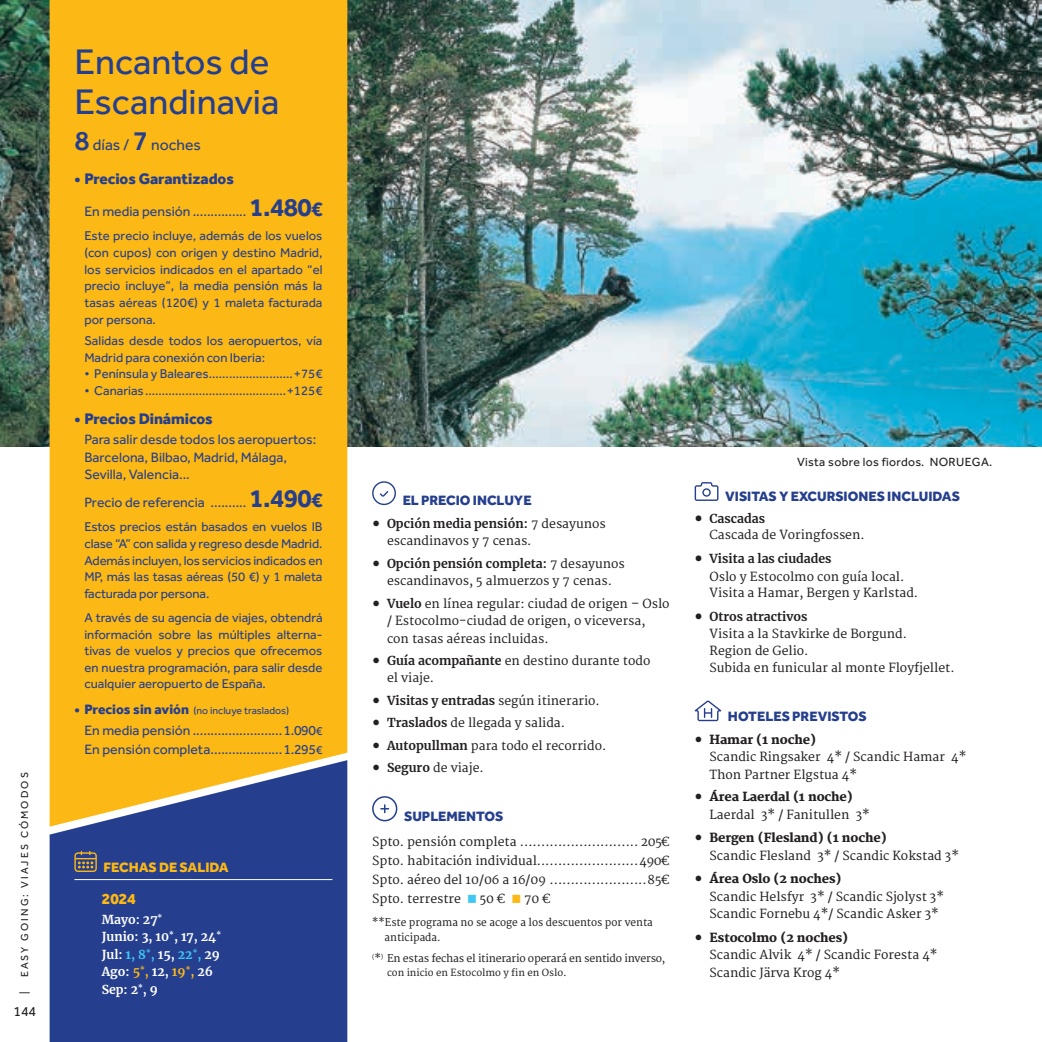
<style>
.page{position:relative;width:1042px;height:1042px;background:#fff}
.page>*{position:absolute;margin:0;border:0;box-sizing:border-box;transform-origin:0 0}
.t1{font:36.75px/40.2px "Effra";color:#253f8e}
.t2{font:700 26.25px "Effra";letter-spacing:-.025em;color:#253f8e}
.t3{font:800 15.75px "Effra";letter-spacing:-.005em;color:#253f8e}
.t4{font:15.75px "Effra";color:#253f8e}
.t5{font:800 15.75px "Effra";color:#fcb814}
.t6{font:14px/17.5px "Effra";color:#253f8e}
.t7{font:800 14px "Effra";color:#253f8e}
.t8{font:800 14px "Effra";color:#fcb814}
.t9{font:14px "Effra";color:#231f20}
.t10{font:13.12px/16.6px "Effra";color:#253f8e;text-align:justify}
.t11{font:12.25px/17.5px "Merriweather";color:#231f20}
.t12{font:800 12.25px "Merriweather";letter-spacing:-.01em;color:#231f20}
.t13{font:700 12.25px "Merriweather";color:#fff}
.t14{font:700 12.25px "Merriweather";color:#231f20}
.t15{font:12.25px "Effra";letter-spacing:.025em;color:#231f20}
.t16{font:10.5px/14.9px "Merriweather";color:#231f20;scale:.96 1}
.t17{font:10.5px "Merriweather";letter-spacing:-.02em;color:#231f20}
.t18{font:10.5px "Effra";color:#253f8e}
.t19{font:10.5px "Effra";letter-spacing:.2em;color:#231f20}
.t20{font:9.62px "Merriweather";color:#231f20}
.s1{font-weight:500;font-size:28px}
.s2{font-size:21px}
.s3{font-weight:800;font-size:14px}
.s4{font-size:12.25px}
.s5{color:#40c7f4}
.s6{color:#fcb814}
.s7{font-family:"Minion Pro";font-size:21px}
.s8{font-weight:700}
.s9{font-family:"Minion Pro";font-weight:400;font-size:21px}
.s10{font-weight:400}
.s11{font-size:10.5px}
.s12{font-family:"Minion Pro";font-weight:700;font-size:21px}
.s13{font-weight:800}
</style>
<div class="page">
<div style="left:50px;top:826px;width:297px;height:216px;background:#253f8e"></div>
<img style="left:347px;top:0;width:695px;height:446px">
<img style="left:0;top:0;width:50px;height:446px">
<svg style="left:694px;top:482px;width:24px;height:19px"></svg>
<svg style="left:694px;top:700px;width:27px;height:21px"></svg>
<svg style="left:372px;top:481px;width:24px;height:24px"></svg>
<svg style="left:372px;top:796px;width:25px;height:25px"></svg>
<div style="left:50px;top:0;width:297px;height:826px;background:#fcb814"></div>
<hr style="left:74px;top:879px;width:258px;height:1px;background:#fff">
<svg style="left:74px;top:851px;width:23px;height:21px"></svg>
<p class="t19" style="left:18px;top:977px;width:206px;rotate:-90deg">EASY GOING: VIAJES CÓMODOS</p>
<p class="t19" style="left:18px;top:994px;width:4px;rotate:-90deg">|</p>
<p class="t9" style="left:13px;top:1003px;width:24px">144</p>
<p class="t1" style="left:74px;top:41px;width:206px">Encantos de<br>Escandinavia</p>
<p class="t4" style="left:74px;top:136px;width:128px"><span class="s1">8</span> días / <span class="s1">7</span> noches</p>
<p class="t3" style="left:74px;top:169px;width:161px">• Precios Garantizados</p>
<p class="t6" style="left:84px;top:203px;width:108px">En media pensión</p>
<p class="t2" style="left:250px;top:192px;width:74px">1.480<span class="s2">€</span></p>
<p class="t10" style="left:84px;top:228px;width:240px">Este precio incluye, además de los vuelos (con cupos) con origen y destino Madrid, los servicios indicados en el apartado “el precio incluye”, la media pensión más la tasas aéreas (120€) y 1 maleta facturada por persona.</p>
<p class="t10" style="left:84px;top:332px;width:240px">Salidas desde todos los aeropuertos, vía<br>Madrid para conexión con Iberia:</p>
<p class="t10" style="left:84px;top:366px;width:126px">• Península y Baleares</p>
<p class="t10" style="left:294px;top:366px;width:30px">+75€</p>
<p class="t10" style="left:84px;top:382px;width:61px">• Canarias</p>
<p class="t10" style="left:287px;top:382px;width:37px">+125€</p>
<p class="t3" style="left:74px;top:410px;width:140px">• Precios Dinámicos</p>
<p class="t6" style="left:84px;top:431px;width:233px">Para salir desde todos los aeropuertos:<br>Barcelona, Bilbao, Madrid, Málaga,<br>Sevilla, Valencia...</p>
<p class="t6" style="left:84px;top:494px;width:122px">Precio de referencia</p>
<p class="t2" style="left:250px;top:482px;width:74px">1.490<span class="s2">€</span></p>
<p class="t10" style="left:84px;top:518px;width:240px">Estos precios están basados en vuelos IB clase “A” con salida y regreso desde Madrid.<br>Además incluyen, los servicios indicados en MP, más las tasas aéreas (50 €) y 1 maleta facturada por persona.</p>
<p class="t10" style="left:84px;top:609px;width:240px">A través de su agencia de viajes, obtendrá información sobre las múltiples alterna&shy;tivas de vuelos y precios que ofrecemos en nuestra programación, para salir desde cualquier aeropuerto de España.</p>
<p class="t18" style="left:74px;top:705px;width:216px"><span class="s3">• Precios sin avión</span> (no incluye traslados)</p>
<p class="t6" style="left:84px;top:721px;width:108px">En media pensión</p>
<p class="t6" style="left:283px;top:721px;width:41px">1.090<span class="s4">€</span></p>
<p class="t6" style="left:84px;top:740px;width:127px">En pensión completa</p>
<p class="t6" style="left:283px;top:740px;width:41px">1.295<span class="s4">€</span></p>
<p class="t8" style="left:104px;top:858px;width:127px">FECHAS DE SALIDA</p>
<p class="t5" style="left:102px;top:888px;width:36px">2024</p>
<p class="t13" style="left:102px;top:910px;width:62px">Mayo: 27<sup>*</sup></p>
<p class="t13" style="left:102px;top:928px;width:121px">Junio: 3, 10<sup>*</sup>, 17, 24<sup>*</sup></p>
<p class="t13" style="left:102px;top:945px;width:120px">Jul: <span class="s5">1, 8</span><sup>*</sup><span class="s5">,</span> 15, <span class="s5">22</span><sup>*</sup><span class="s5">,</span> 29</p>
<p class="t13" style="left:102px;top:963px;width:113px">Ago: <span class="s6">5</span><sup>*</sup><span class="s6">,</span> 12, <span class="s6">19</span><sup>*</sup><span class="s6">,</span> 26</p>
<p class="t13" style="left:102px;top:980px;width:58px">Sep: 2<sup>*</sup>, 9</p>
<p class="t7" style="left:403px;top:492px;width:131px">EL PRECIO INCLUYE</p>
<p class="t11" style="left:387px;top:515px;width:220px;text-indent:-15px"><span class="s7">•</span> <span class="s8">Opción media pensión:</span> 7 desayunos escandinavos y 7 cenas.</p>
<p class="t11" style="left:372px;top:555px;width:254px;text-align:center"><span class="s7">•</span> <span class="s8">Opción pensión completa:</span> 7 desayunos escandinavos, 5 almuerzos y 7 cenas.</p>
<p class="t11" style="left:387px;top:595px;width:284px;text-indent:-15px"><span class="s7">•</span> <span class="s8">Vuelo</span> en línea regular: ciudad de origen – Oslo / Estocolmo-ciudad de origen, o viceversa, con tasas aéreas incluidas.</p>
<p class="t11" style="left:387px;top:652px;width:265px;text-indent:-15px"><span class="s7">•</span> <span class="s8">Guía acompañante</span> en destino durante todo el viaje.</p>
<p class="t14" style="left:372px;top:692px;width:229px"><span class="s9">•</span> Visitas y entradas <span class="s10">según itinerario.</span></p>
<p class="t11" style="left:372px;top:715px;width:194px"><span class="s7">•</span> <span class="s8">Traslados</span> de llegada y salida.</p>
<p class="t11" style="left:372px;top:737px;width:236px"><span class="s7">•</span> <span class="s8">Autopullman</span> para todo el recorrido.</p>
<p class="t11" style="left:372px;top:760px;width:113px"><span class="s7">•</span> <span class="s8">Seguro</span> de viaje.</p>
<p class="t7" style="left:404px;top:808px;width:101px">SUPLEMENTOS</p>
<p class="t11" style="left:372px;top:833px;width:146px">Spto. pensión completa</p>
<p class="t11" style="left:641px;top:833px;width:31px">205€</p>
<p class="t11" style="left:372px;top:852px;width:166px">Spto. habitación individual</p>
<p class="t11" style="left:639px;top:852px;width:32px">490€</p>
<p class="t11" style="left:372px;top:871px;width:175px">Spto. aéreo del 10/06 a 16/09</p>
<p class="t11" style="left:647px;top:871px;width:24px">85€</p>
<p class="t11" style="left:372px;top:891px;width:180px">Spto. terrestre <span class="s5">■</span> 50 € <span class="s6">■</span> 70 €</p>
<p class="t16" style="left:384px;top:915px;width:281px;text-indent:-12px">**Este programa no se acoge a los descuentos por venta anticipada.</p>
<p class="t17" style="left:372px;top:952px;width:295px"><sup>(</sup>*<sup>)</sup> En estas fechas el itinerario operará en sentido inverso,</p>
<p class="t20" style="left:387px;top:967px;width:181px">con inicio en Estocolmo y fin en Oslo<span class="s11">.</span></p>
<p class="t15" style="left:797px;top:454px;width:197px">Vista sobre los fiordos. NORUEGA.</p>
<p class="t7" style="left:725px;top:487px;width:236px">VISITAS Y EXCURSIONES INCLUIDAS</p>
<p class="t11" style="left:709px;top:510px;width:157px;line-height:16.6px;text-indent:-15px"><span class="s12">•</span> <span class="s8">Cascadas<br></span>Cascada de Voringfossen.</p>
<p class="t11" style="left:709px;top:551px;width:210px;line-height:17px;text-indent:-15px"><span class="s12">•</span> <span class="s8">Visita a las ciudades<br></span>Oslo y Estocolmo con guía local.<br>Visita a Hamar, Bergen y Karlstad.</p>
<p class="t11" style="left:709px;top:609px;width:246px;line-height:17px;text-indent:-15px"><span class="s12">•</span> <span class="s8">Otros atractivos<br></span>Visita a la Stavkirke de Borgund.<br>Region de Gelio.<br>Subida en funicular al monte Floyfjellet.</p>
<p class="t7" style="left:728px;top:708px;width:140px">HOTELES PREVISTOS</p>
<p class="t11" style="left:709px;top:731px;width:258px;text-indent:-15px"><span class="s7">•</span> <span class="s13">Hamar (1 noche)<br></span>Scandic Ringsaker 4* / Scandic Hamar 4*<br>Thon Partner Elgstua 4*</p>
<p class="t12" style="left:694px;top:789px;width:160px"><span class="s9">•</span> Área Laerdal (1 noche)</p>
<p class="t11" style="left:709px;top:806px;width:162px">Laerdal 3* / Fanitullen 3*</p>
<p class="t12" style="left:694px;top:830px;width:194px"><span class="s9">•</span> Bergen (Flesland) (1 noche)</p>
<p class="t11" style="left:709px;top:847px;width:251px">Scandic Flesland 3* / Scandic Kokstad 3*</p>
<p class="t12" style="left:694px;top:871px;width:148px"><span class="s9">•</span> Área Oslo (2 noches)</p>
<p class="t11" style="left:709px;top:888px;width:236px">Scandic Helsfyr 3* / Scandic Sjolyst 3*<br>Scandic Fornebu 4*/ Scandic Asker 3*</p>
<p class="t12" style="left:694px;top:930px;width:155px"><span class="s9">•</span> Estocolmo (2 noches)</p>
<p class="t11" style="left:709px;top:946px;width:229px">Scandic Alvik 4* / Scandic Foresta 4*<br>Scandic Järva Krog 4*</p>
</div>
